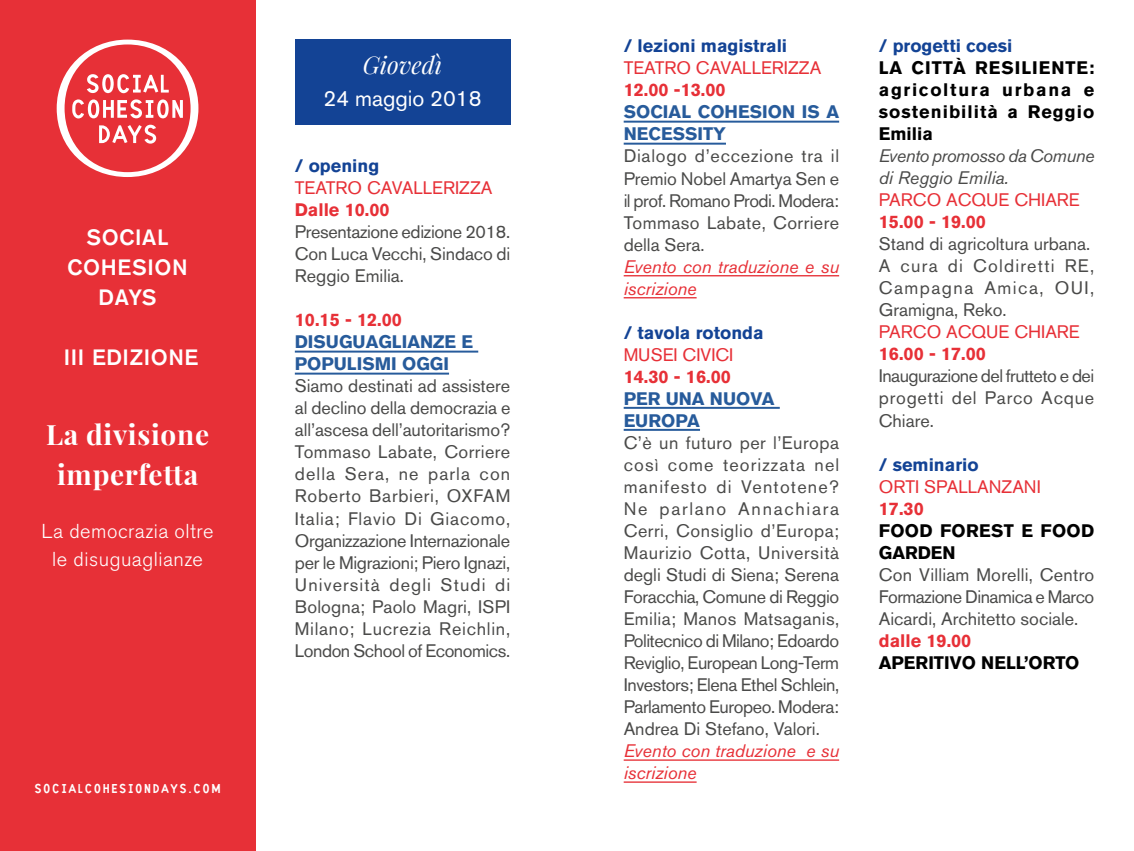
<style>
.page{position:relative;width:1134px;height:851px;background:#fff}
.page>*{position:absolute;margin:0;border:0;box-sizing:border-box;transform-origin:0 0}
.t1{font:700 28px/40px "Playfair Display";letter-spacing:.025em;color:#fff;text-align:center}
.t2{font:italic 24px "Playfair Display";color:#fff}
.t3{font:500 22px/30px "Akzidenz Grotesk BQ";letter-spacing:.03em;color:#fff;text-align:center}
.t4{font:22px "Akzidenz Grotesk BQ";color:#fff}
.t5{font:300 20px/28px "Akzidenz Grotesk BQ";letter-spacing:.025em;color:#fff;text-align:center}
.t6{font:18px/22px "Akzidenz Grotesk BQ";color:#4a4a49;text-align:justify}
.t7{font:18px "Akzidenz Grotesk BQ";color:#e73037}
.t8{font:700 18px "Akzidenz Grotesk BQ";color:#e73037}
.t9{font:700 18px/22px "Akzidenz Grotesk BQ";color:#275b9b}
.t10{font:700 18px "Akzidenz Grotesk BQ";color:#134395}
.t11{font:italic 18px/22px "Akzidenz Grotesk BQ";color:#e73037}
.t12{font:700 18px/22px "Akzidenz Grotesk BQ";letter-spacing:.035em;color:#000;text-align:justify}
.t13{font:italic 18px/22px "Akzidenz Grotesk BQ";letter-spacing:-.025em;color:#4a4a49}
.t14{font:700 18px/22px "Akzidenz Grotesk BQ";letter-spacing:.015em;color:#000}
.t15{font:700 18px "Akzidenz Grotesk BQ";color:#000}
.t16{font:12px "London Citype";letter-spacing:.13em;color:#fff}
</style>
<div class="page">
<div style="left:0;top:0;width:255px;height:850px;background:#e73037"></div>
<hr style="left:295px;top:350px;width:183px;height:2px;background:#275b9b">
<hr style="left:295px;top:372px;width:154px;height:2px;background:#275b9b">
<hr style="left:624px;top:121px;width:215px;height:2px;background:#275b9b">
<hr style="left:624px;top:143px;width:102px;height:2px;background:#275b9b">
<hr style="left:624px;top:275px;width:215px;height:1px;background:#e73037">
<hr style="left:624px;top:297px;width:73px;height:1px;background:#e73037">
<hr style="left:624px;top:407px;width:156px;height:2px;background:#275b9b">
<hr style="left:624px;top:429px;width:76px;height:2px;background:#275b9b">
<hr style="left:624px;top:759px;width:215px;height:1px;background:#e73037">
<hr style="left:624px;top:781px;width:73px;height:1px;background:#e73037">
<div style="left:295px;top:40px;width:215px;height:85px;background:#134395"></div>
<svg style="left:57px;top:40px;width:141px;height:137px"></svg>
<p class="t3" style="left:67px;top:222px;width:122px">SOCIAL<br>COHESION<br>DAYS</p>
<p class="t3" style="left:64px;top:342px;width:136px">III EDIZIONE</p>
<h1 class="t1" style="left:46px;top:414px;width:165px">La divisione imperfetta</h1>
<p class="t5" style="left:41px;top:517px;width:174px">La democrazia oltre le disuguaglianze</p>
<p class="t16" style="left:34px;top:782px;width:188px">SOCIALCOHESIONDAYS.COM</p>
<h2 class="t2" style="left:363px;top:49px;width:81px">Giovedì</h2>
<p class="t4" style="left:323px;top:85px;width:160px">24 maggio 2018</p>
<p class="t10" style="left:295px;top:156px;width:86px">/ opening</p>
<p class="t7" style="left:295px;top:177px;width:199px">TEATRO CAVALLERIZZA</p>
<p class="t8" style="left:295px;top:199px;width:96px">Dalle 10.00</p>
<p class="t6" style="left:295px;top:221px;width:217px">Presentazione edizione 2018.<br>Con Luca Vecchi, Sindaco di Reggio Emilia.</p>
<p class="t8" style="left:295px;top:309px;width:109px">10.15 - 12.00</p>
<p class="t9" style="left:295px;top:331px;width:180px">DISUGUAGLIANZE E<br>POPULISMI OGGI</p>
<p class="t6" style="left:295px;top:375px;width:217px">Siamo destinati ad assistere al declino della democrazia e all’ascesa dell’autoritarismo?<br>Tommaso Labate, Corriere della Sera, ne parla con Roberto Barbieri, OXFAM Italia; Flavio Di Giacomo, Organizzazione Internazionale per le Migrazioni; Piero Ignazi, Università degli Studi di Bologna; Paolo Magri, ISPI Milano; Lucrezia Reichlin, London School of Economics.</p>
<p class="t10" style="left:624px;top:36px;width:165px">/ lezioni magistrali</p>
<p class="t7" style="left:624px;top:57px;width:199px">TEATRO CAVALLERIZZA</p>
<p class="t8" style="left:624px;top:80px;width:103px">12.00 -13.00</p>
<p class="t9" style="left:624px;top:101px;width:217px">SOCIAL COHESION IS A<br>NECESSITY</p>
<p class="t6" style="left:624px;top:145px;width:217px">Dialogo d’eccezione tra il Premio Nobel Amartya Sen e il prof. Romano Prodi. Modera:<br>Tommaso Labate, Corriere della Sera.</p>
<p class="t11" style="left:624px;top:255px;width:217px">Evento con traduzione e su iscrizione</p>
<p class="t10" style="left:624px;top:322px;width:141px">/ tavola rotonda</p>
<p class="t7" style="left:624px;top:343px;width:111px">MUSEI CIVICI</p>
<p class="t8" style="left:624px;top:366px;width:109px">14.30 - 16.00</p>
<p class="t9" style="left:624px;top:387px;width:152px">PER UNA NUOVA<br>EUROPA</p>
<p class="t6" style="left:624px;top:431px;width:217px">C’è un futuro per l’Europa così come teorizzata nel manifesto di Ventotene?<br>Ne parlano Annachiara Cerri, Consiglio d’Europa; Maurizio Cotta, Università degli Studi di Siena; Serena Foracchia, Comune di Reggio Emilia; Manos Matsaganis, Politecnico di Milano; Edoardo Reviglio, European Long-Term Investors; Elena Ethel Schlein, Parlamento Europeo. Modera:<br>Andrea Di Stefano, Valori.</p>
<p class="t11" style="left:624px;top:739px;width:217px">Evento con traduzione e su iscrizione</p>
<p class="t10" style="left:879px;top:36px;width:135px">/ progetti coesi</p>
<p class="t12" style="left:879px;top:57px;width:217px">LA CITTÀ RESILIENTE: agricoltura urbana e sostenibilità a Reggio Emilia</p>
<p class="t13" style="left:879px;top:145px;width:217px">Evento promosso da Comune di Reggio Emilia.</p>
<p class="t7" style="left:879px;top:189px;width:202px">PARCO ACQUE CHIARE</p>
<p class="t8" style="left:879px;top:212px;width:109px">15.00 - 19.00</p>
<p class="t6" style="left:879px;top:233px;width:217px;text-align:left">Stand di agricoltura urbana.<br>A cura di Coldiretti RE,<br>Campagna Amica, OUI,<br>Gramigna, Reko.</p>
<p class="t7" style="left:879px;top:321px;width:202px">PARCO ACQUE CHIARE</p>
<p class="t8" style="left:879px;top:344px;width:109px">16.00 - 17.00</p>
<p class="t6" style="left:879px;top:365px;width:217px">Inaugurazione del frutteto e dei progetti del Parco Acque Chiare.</p>
<p class="t10" style="left:879px;top:454px;width:101px">/ seminario</p>
<p class="t7" style="left:879px;top:475px;width:163px">ORTI SPALLANZANI</p>
<p class="t8" style="left:879px;top:497px;width:46px">17.30</p>
<p class="t14" style="left:879px;top:519px;width:217px">FOOD FOREST E FOOD<br>GARDEN</p>
<p class="t6" style="left:879px;top:563px;width:217px">Con Villiam Morelli, Centro Formazione Dinamica e Marco Aicardi, Architetto sociale.</p>
<p class="t8" style="left:879px;top:629px;width:94px">dalle 19.00</p>
<p class="t15" style="left:879px;top:651px;width:202px">APERITIVO NELL’ORTO</p>
</div>
